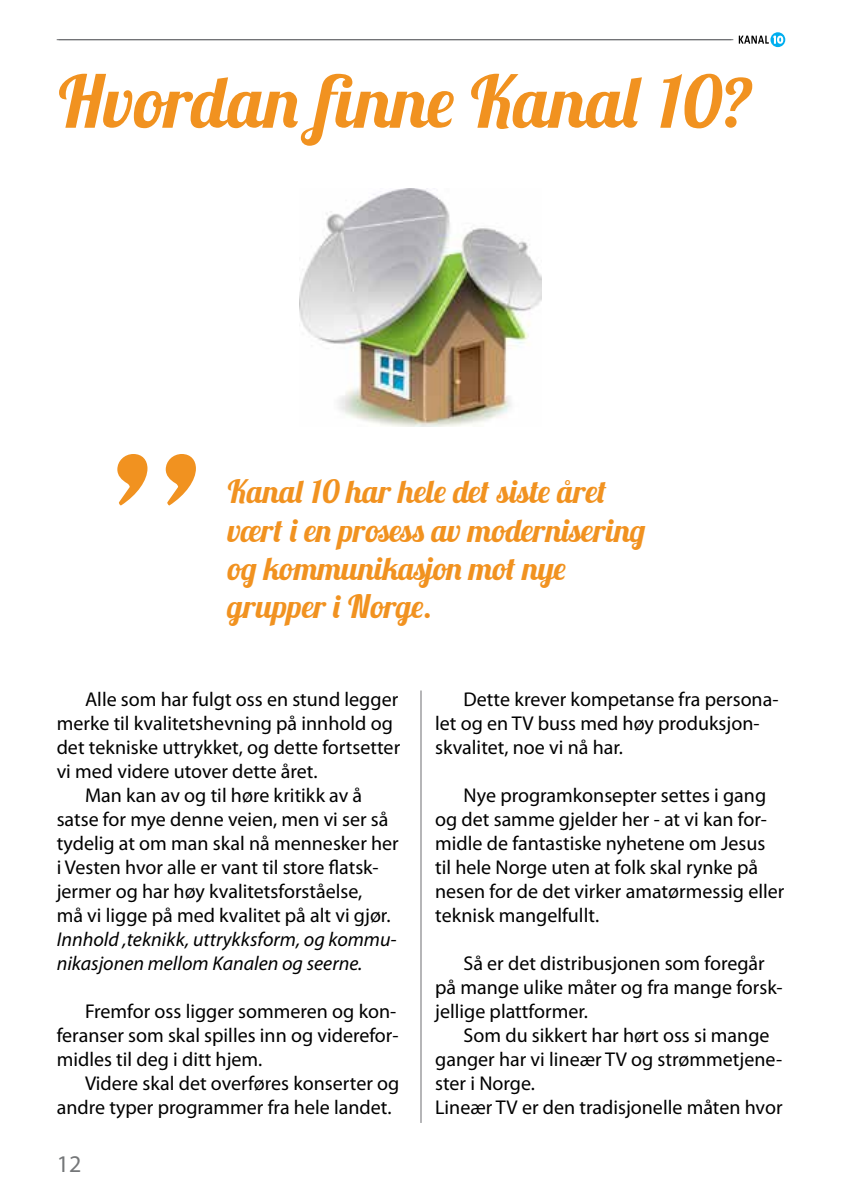
<style>
.page{position:relative;width:842px;height:1191px;background:#fff}
.page>*{position:absolute;margin:0;border:0;box-sizing:border-box;transform-origin:0 0}
.t1{font:220px "Lobster 1.3";color:#f19220}
.t2{font:72px "Lobster 1.3";letter-spacing:.02em;color:#f19220}
.t3{font:32px/38.4px "Lobster 1.3";letter-spacing:.005em;color:#f19220}
.t4{font:24px "Myriad Pro";color:#757779}
.t5{font:20px/24px "Myriad Pro";color:#000}
.t6{font:italic 20px/24px "Myriad Pro";color:#000}
</style>
<div class="page">
<hr style="left:57px;top:39px;width:674px;height:1px;background:#6d6e71">
<svg style="left:770px;top:32px;width:15px;height:15px"></svg>
<svg style="left:739px;top:36px;width:44px;height:8px"></svg>
<img style="left:300px;top:188px;width:241px;height:239px">
<hr style="left:59px;top:39px;width:674px;height:1px;background:#6d6e71">
<hr style="left:420px;top:690px;width:1px;height:433px;background:#6d6e71">
<h2 class="t2" style="left:59px;top:56px;width:696px">Hvordan finne Kanal 10?</h2>
<h1 class="t1" style="left:101px;top:398px;width:113px">”</h1>
<h3 class="t3" style="left:228px;top:472px;width:419px">Kanal 10 har hele det siste året vært i en prosess av modernisering og kommunikasjon mot nye</h3>
<h3 class="t3" style="left:228px;top:587px;width:206px">grupper i Norge.</h3>
<p class="t5" style="left:85px;top:687px;width:315px">Alle som har fulgt oss en stund legger</p>
<p class="t5" style="left:57px;top:711px;width:338px">merke til kvalitetshevning på innhold og</p>
<p class="t5" style="left:57px;top:735px;width:345px">det tekniske uttrykket, og dette fortsetter</p>
<p class="t5" style="left:57px;top:759px;width:262px">vi med videre utover dette året.</p>
<p class="t5" style="left:85px;top:783px;width:279px">Man kan av og til høre kritikk av å</p>
<p class="t5" style="left:57px;top:807px;width:333px">satse for mye denne veien, men vi ser så</p>
<p class="t5" style="left:57px;top:831px;width:344px">tydelig at om man skal nå mennesker her</p>
<p class="t5" style="left:57px;top:855px;width:323px">i Vesten hvor alle er vant til store flatsk-</p>
<p class="t5" style="left:57px;top:879px;width:307px">jermer og har høy kvalitetsforståelse,</p>
<p class="t5" style="left:57px;top:903px;width:335px">må vi ligge på med kvalitet på alt vi gjør.</p>
<p class="t6" style="left:57px;top:927px;width:341px">Innhold ,teknikk, uttrykksform, og kommu&shy;nikasjonen mellom Kanalen og seerne.</p>
<p class="t5" style="left:57px;top:999px;width:343px;text-align:justify;text-indent:28px">Fremfor oss ligger sommeren og kon&shy;feranser som skal spilles inn og viderefor&shy;midles til deg i ditt hjem.</p>
<p class="t5" style="left:57px;top:1071px;width:344px;text-indent:28px">Videre skal det overføres konserter og andre typer programmer fra hele landet.</p>
<p class="t4" style="left:57px;top:1150px;width:26px">12</p>
<p class="t5" style="left:435px;top:687px;width:345px;text-indent:28px">Dette krever kompetanse fra persona&shy;let og en TV buss med høy produksjon&shy;skvalitet, noe vi nå har.</p>
<p class="t5" style="left:435px;top:783px;width:351px;text-indent:28px">Nye programkonsepter settes i gang og det samme gjelder her - at vi kan for&shy;midle de fantastiske nyhetene om Jesus til hele Norge uten at folk skal rynke på nesen for de det virker amatørmessig eller teknisk mangelfullt.</p>
<p class="t5" style="left:435px;top:951px;width:349px;text-indent:28px">Så er det distribusjonen som foregår på mange ulike måter og fra mange forsk&shy;jellige plattformer.</p>
<p class="t5" style="left:435px;top:1023px;width:349px;text-indent:28px">Som du sikkert har hørt oss si mange ganger har vi lineær TV og strømmetjene&shy;ster i Norge.<br>Lineær TV er den tradisjonelle måten hvor</p>
</div>
